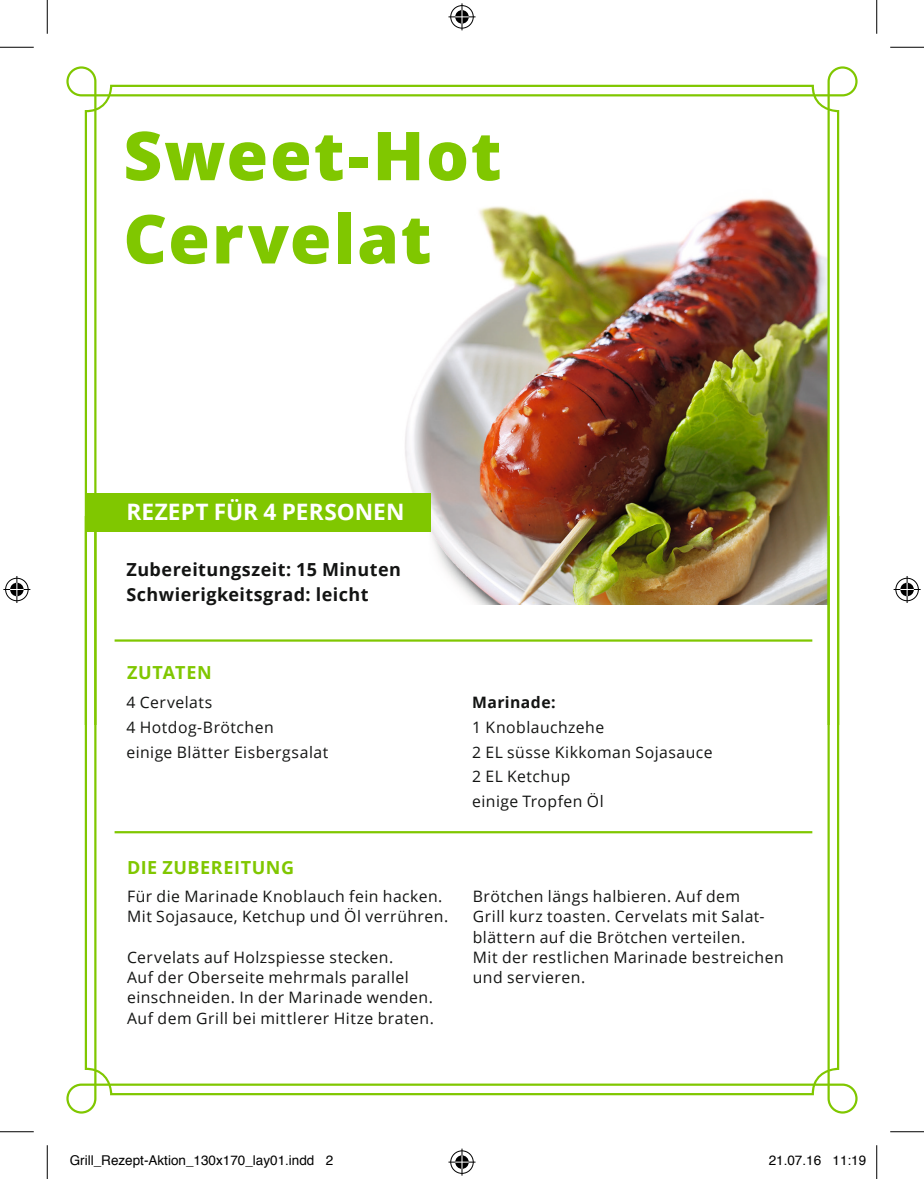
<style>
.page{position:relative;width:924px;height:1179px;background:#fff}
.page>*{position:absolute;margin:0;border:0;box-sizing:border-box;transform-origin:0 0}
.t1{font:800 67.5px/83.2px "Open Sans";letter-spacing:.025em;color:#80c700}
.t2{font:700 22.72px "Open Sans";letter-spacing:.005em;color:#fff}
.t3{font:700 18px/24.8px "Open Sans";letter-spacing:.025em;color:#131413}
.t4{font:700 18px "Open Sans";letter-spacing:.03em;color:#80c700}
.t5{font:15.75px/20.2px "Open Sans";letter-spacing:.03em;color:#131413}
.t6{font:700 15.75px "Open Sans";letter-spacing:.03em;color:#131413}
.t7{font:13.5px "Helvetica";color:#000}
</style>
<div class="page">
<img style="left:66px;top:66px;width:791px;height:450px">
<svg style="left:66px;top:516px;width:791px;height:597px"></svg>
<hr style="left:0;top:47px;width:34px;height:1px;background:#000">
<hr style="left:890px;top:47px;width:34px;height:1px;background:#000">
<hr style="left:0;top:1131px;width:34px;height:1px;background:#000">
<hr style="left:890px;top:1131px;width:34px;height:1px;background:#000">
<hr style="left:47px;top:0;width:1px;height:34px;background:#000">
<hr style="left:47px;top:1145px;width:1px;height:34px;background:#000">
<hr style="left:876px;top:0;width:1px;height:34px;background:#000">
<hr style="left:876px;top:1145px;width:1px;height:34px;background:#000">
<svg style="left:448px;top:3px;width:27px;height:27px"></svg>
<svg style="left:448px;top:1148px;width:27px;height:27px"></svg>
<svg style="left:3px;top:576px;width:27px;height:27px"></svg>
<svg style="left:893px;top:576px;width:27px;height:27px"></svg>
<h1 class="t1" style="left:123px;top:111px;width:380px">Sweet-Hot<br>Cervelat</h1>
<h2 class="t2" style="left:126px;top:496px;width:279px">REZEPT FÜR 4 PERSONEN</h2>
<p class="t3" style="left:126px;top:557px;width:276px">Zubereitungszeit: 15 Minuten<br>Schwierigkeitsgrad: leicht</p>
<p class="t4" style="left:127px;top:660px;width:86px">ZUTATEN</p>
<p class="t5" style="left:126px;top:689px;width:203px;line-height:24.8px">4 Cervelats<br>4 Hotdog-Brötchen<br>einige Blätter Eisbergsalat</p>
<p class="t6" style="left:472px;top:691px;width:85px">Marinade:</p>
<p class="t5" style="left:472px;top:714px;width:242px;line-height:24.8px">1 Knoblauchzehe<br>2 EL süsse Kikkoman Sojasauce<br>2 EL Ketchup<br>einige Tropfen Öl</p>
<p class="t4" style="left:127px;top:854px;width:169px">DIE ZUBEREITUNG</p>
<p class="t5" style="left:127px;top:886px;width:323px">Für die Marinade Knoblauch fein hacken.<br>Mit Sojasauce, Ketchup und Öl verrühren.</p>
<p class="t5" style="left:127px;top:946px;width:308px">Cervelats auf Holzspiesse stecken.<br>Auf der Oberseite mehrmals parallel einschneiden. In der Marinade wenden.<br>Auf dem Grill bei mittlerer Hitze braten.</p>
<p class="t5" style="left:473px;top:886px;width:312px">Brötchen längs halbieren. Auf dem<br>Grill kurz toasten. Cervelats mit Salat&shy;blättern auf die Brötchen verteilen.<br>Mit der restlichen Marinade bestreichen und servieren.</p>
<p class="t7" style="left:70px;top:1150px;width:265px">Grill_Rezept-Aktion_130x170_lay01.indd 2</p>
<p class="t7" style="left:768px;top:1150px;width:99px">21.07.16 11:19</p>
</div>
